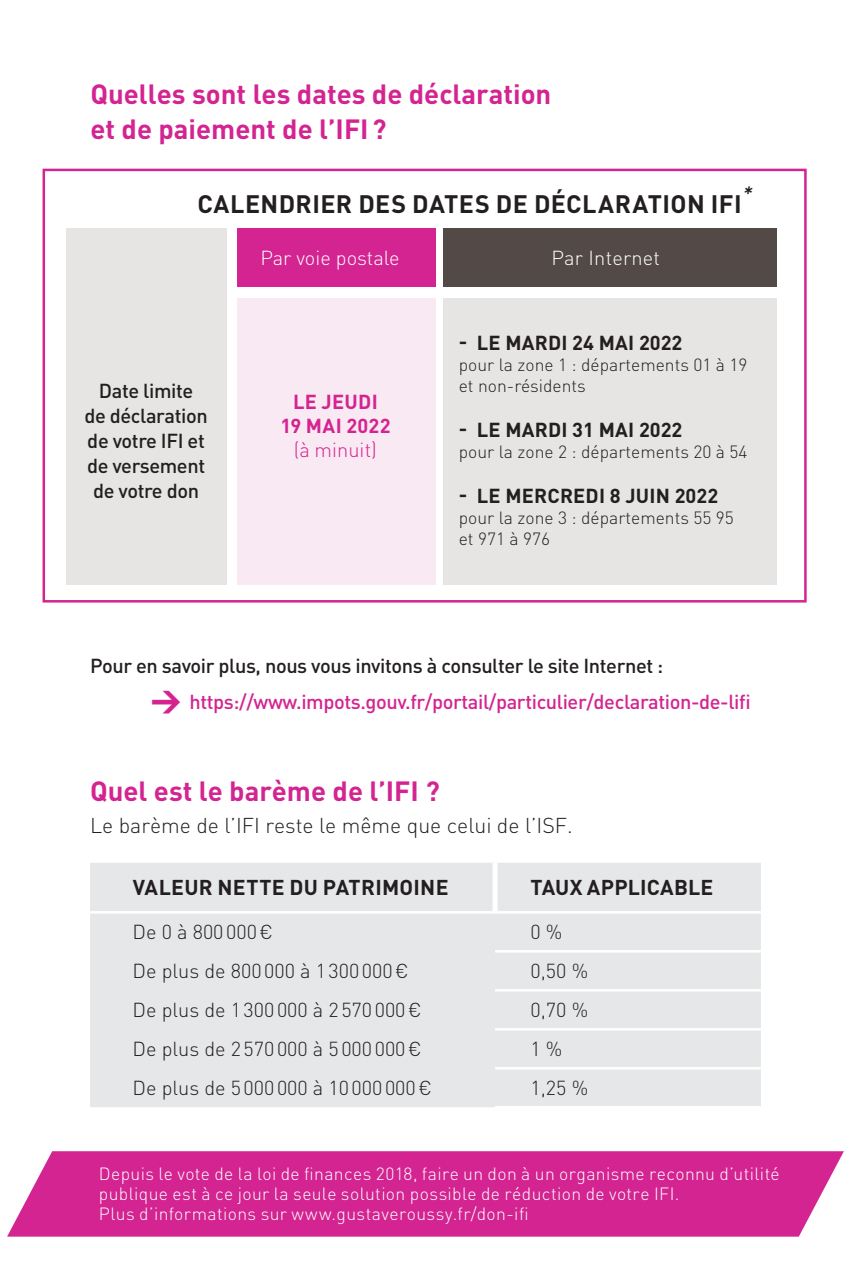
<style>
.page{position:relative;width:851px;height:1276px;background:#fff}
.page>*{position:absolute;margin:0;border:0;box-sizing:border-box;transform-origin:0 0}
.t1{font:900 30px "DIN Pro";color:#d32491}
.t2{font:700 27.5px/35px "DIN Pro";color:#d32491}
.t3{font:700 25px "DIN Pro";letter-spacing:.015em;color:#231f20}
.t4{font:300 21.25px "DIN Pro";color:#231f20}
.t5{font:700 21.25px "DIN Pro";letter-spacing:.01em;color:#231f20}
.t6{font:italic 500 20.5px "DIN Pro";color:#231f20}
.t7{font:300 20px "DIN Pro";color:#231f20}
.t8{font:500 20px/25px "DIN Pro";letter-spacing:-.02em;color:#231f20;text-align:center}
.t9{font:500 20px "DIN Pro";letter-spacing:-.02em;color:#d32491}
.t10{font:700 20px "DIN Pro";letter-spacing:.01em;color:#231f20}
.t11{font:300 20px "DIN Pro";color:#fff}
.t12{font:700 20px/24px "DIN Pro";letter-spacing:.015em;color:#d32491;text-align:center}
.t13{font:300 20px "DIN Pro";letter-spacing:.005em;color:#d32491}
.t14{font:300 17.5px/20px "DIN Pro";letter-spacing:.02em;color:#fff}
.t15{font:300 17.5px/21px "DIN Pro";color:#231f20}
</style>
<div class="page">
<div style="left:66px;top:228px;width:160px;height:357px;background:#e7e5e4"></div>
<div style="left:443px;top:298px;width:333px;height:287px;background:#e7e5e4"></div>
<div style="left:237px;top:298px;width:198px;height:287px;background:#f9e9f2"></div>
<div style="left:237px;top:228px;width:198px;height:58px;background:#d32491"></div>
<div style="left:443px;top:228px;width:333px;height:58px;background:#534a47"></div>
<div style="left:7px;top:1151px;width:836px;height:85px;background:#d32491"></div>
<div style="left:90px;top:863px;width:670px;height:244px;background:#e6e7e9"></div>
<div style="left:492px;top:862px;width:5px;height:49px;background:#fff"></div>
<hr style="left:90px;top:911px;width:405px;height:2px;background:#fff">
<hr style="left:495px;top:911px;width:265px;height:2px;background:#fff">
<hr style="left:495px;top:950px;width:265px;height:2px;background:#fff">
<hr style="left:495px;top:989px;width:265px;height:2px;background:#fff">
<hr style="left:495px;top:1028px;width:265px;height:2px;background:#fff">
<hr style="left:495px;top:1067px;width:265px;height:2px;background:#fff">
<hr style="left:495px;top:1106px;width:265px;height:2px;background:#fff">
<div style="left:43px;top:169px;width:763px;height:433px;border:2px solid #d32491"></div>
<h2 class="t2" style="left:90px;top:75px;width:462px">Quelles sont les dates de déclaration et de paiement de l’IFI?</h2>
<h3 class="t3" style="left:197px;top:187px;width:545px">CALENDRIER DES DATES DE DÉCLARATION IFI</h3>
<p class="t6" style="left:741px;top:180px;width:16px">*</p>
<p class="t8" style="left:84px;top:377px;width:125px">Date limite<br>de déclaration de votre IFI et de versement de votre don</p>
<p class="t11" style="left:260px;top:244px;width:141px">Par voie postale</p>
<p class="t11" style="left:551px;top:244px;width:110px">Par Internet</p>
<p class="t12" style="left:280px;top:388px;width:112px">LE JEUDI<br>19 MAI 2022</p>
<p class="t13" style="left:294px;top:436px;width:85px">(à minuit)</p>
<p class="t10" style="left:459px;top:329px;width:225px">- LE MARDI 24 MAI 2022</p>
<p class="t15" style="left:458px;top:353px;width:290px">pour la zone 1 : départements 01 à 19 et non-résidents</p>
<p class="t10" style="left:459px;top:416px;width:225px">- LE MARDI 31 MAI 2022</p>
<p class="t15" style="left:459px;top:440px;width:290px">pour la zone 2 : départements 20 à 54</p>
<p class="t10" style="left:459px;top:482px;width:261px">- LE MERCREDI 8 JUIN 2022</p>
<p class="t15" style="left:459px;top:506px;width:276px">pour la zone 3 : départements 55 95 et 971 à 976</p>
<p class="t8" style="left:90px;top:652px;width:574px">Pour en savoir plus, nous vous invitons à consulter le site Internet :</p>
<h1 class="t1" style="left:151px;top:679px;width:32px">→</h1>
<p class="t9" style="left:189px;top:688px;width:562px">https://www.impots.gouv.fr/portail/particulier/declaration-de-lifi</p>
<h2 class="t2" style="left:90px;top:773px;width:351px">Quel est le barème de l’IFI ?</h2>
<p class="t4" style="left:90px;top:811px;width:484px">Le barème de l’IFI reste le même que celui de l’ISF.</p>
<p class="t5" style="left:133px;top:873px;width:317px">VALEUR NETTE DU PATRIMOINE</p>
<p class="t5" style="left:530px;top:873px;width:184px">TAUX APPLICABLE</p>
<p class="t7" style="left:133px;top:918px;width:142px">De 0 à 800000€</p>
<p class="t7" style="left:530px;top:918px;width:33px">0 %</p>
<p class="t7" style="left:133px;top:957px;width:278px">De plus de 800000 à 1300000€</p>
<p class="t7" style="left:530px;top:957px;width:59px">0,50 %</p>
<p class="t7" style="left:133px;top:996px;width:290px">De plus de 1300000 à 2570000€</p>
<p class="t7" style="left:530px;top:996px;width:59px">0,70 %</p>
<p class="t7" style="left:133px;top:1035px;width:290px">De plus de 2570000 à 5000000€</p>
<p class="t7" style="left:530px;top:1035px;width:33px">1 %</p>
<p class="t7" style="left:133px;top:1074px;width:301px">De plus de 5000000 à 10000000€</p>
<p class="t7" style="left:530px;top:1074px;width:59px">1,25 %</p>
<p class="t14" style="left:99px;top:1163px;width:682px">Depuis le vote de la loi de finances 2018, faire un don à un organisme reconnu d’utilité publique est à ce jour la seule solution possible de réduction de votre IFI.<br>Plus d’informations sur www.gustaveroussy.fr/don-ifi</p>
</div>
